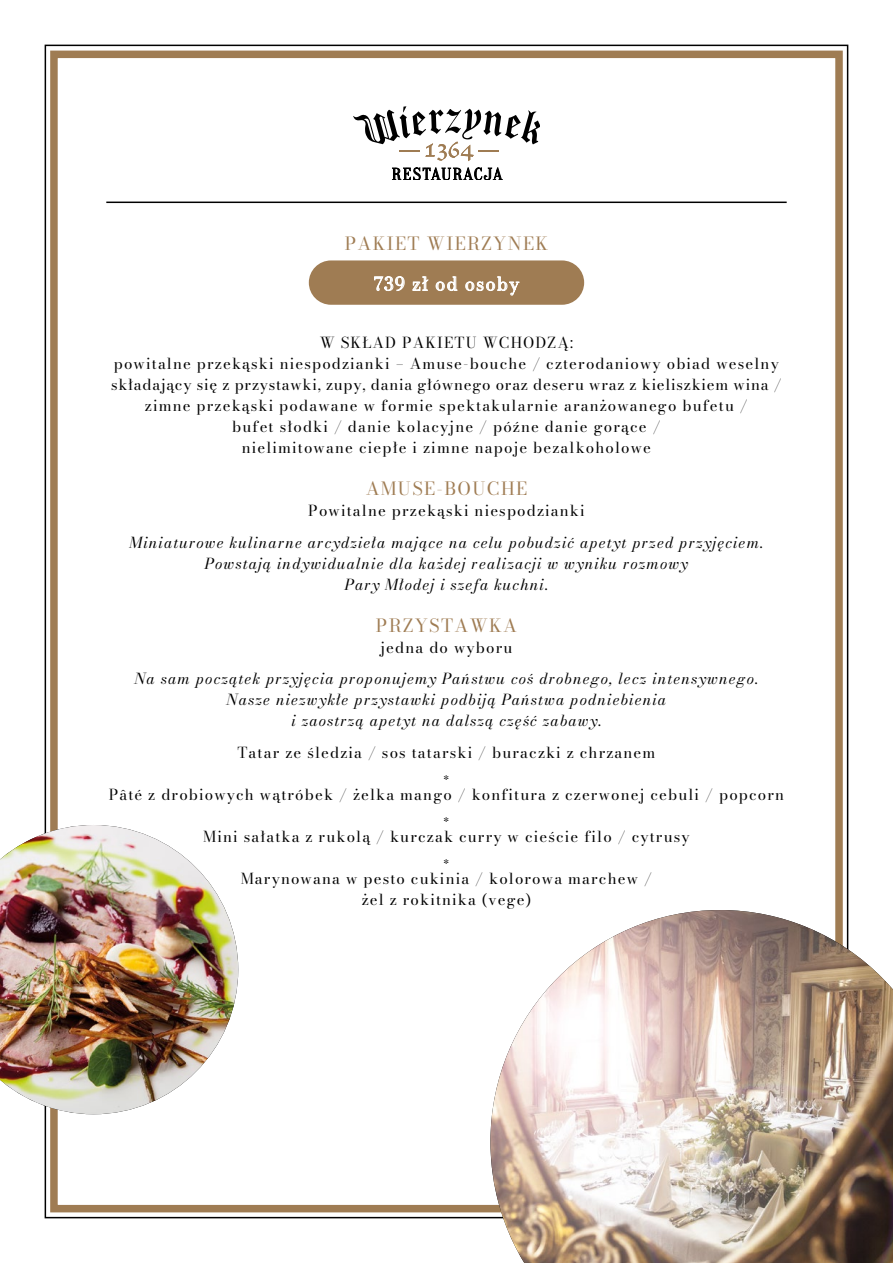
<style>
.page{position:relative;width:893px;height:1263px;background:#fff}
.page>*{position:absolute;margin:0;border:0;box-sizing:border-box;transform-origin:0 0}
.t1{font:18px "Bodoni Moda";letter-spacing:.075em;color:#9f7c53}
.t2{font:18px "Bodoni Moda";letter-spacing:.075em;color:#fff}
.t3{font:15px/21px "Bodoni Moda";letter-spacing:.075em;color:#000;text-align:center}
.t4{font:italic 15px/21px "Bodoni Moda";letter-spacing:.075em;color:#000;text-align:center}
.t5{font:9px "Bodoni Moda";color:#000}
</style>
<div class="page">
<div style="left:50px;top:51px;width:793px;height:1161px;border:8px solid #9f7c53"></div>
<div style="left:309px;top:260px;width:275px;height:45px;background:#9f7c53;border-radius:22px"></div>
<hr style="left:106px;top:202px;width:681px;height:1px;background:#000">
<svg style="left:392px;top:168px;width:111px;height:12px"></svg>
<svg style="left:353px;top:106px;width:187px;height:55px"></svg>
<img style="left:490px;top:910px;width:403px;height:353px">
<img style="left:0;top:825px;width:238px;height:289px">
<svg style="left:374px;top:276px;width:31px;height:15px"></svg>
<svg style="left:412px;top:276px;width:17px;height:15px"></svg>
<svg style="left:435px;top:276px;width:23px;height:15px"></svg>
<svg style="left:465px;top:276px;width:55px;height:20px"></svg>
<p class="t1" style="left:345px;top:231px;width:205px">PAKIET WIERZYNEK</p>
<p class="t2" style="left:374px;top:271px;width:147px">739 zł od osoby</p>
<p class="t3" style="left:111px;top:332px;width:672px">W SKŁAD PAKIETU WCHODZĄ:<br>powitalne przekąski niespodzianki – Amuse-bouche / czterodaniowy obiad weselny składający się z przystawki, zupy, dania głównego oraz deseru wraz z kieliszkiem wina / zimne przekąski podawane w formie spektakularnie aranżowanego bufetu /<br>bufet słodki / danie kolacyjne / późne danie gorące /<br>nielimitowane ciepłe i zimne napoje bezalkoholowe</p>
<p class="t1" style="left:366px;top:476px;width:163px">AMUSE-BOUCHE</p>
<p class="t3" style="left:308px;top:500px;width:278px">Powitalne przekąski niespodzianki</p>
<p class="t4" style="left:130px;top:531px;width:635px">Miniaturowe kulinarne arcydzieła mające na celu pobudzić apetyt przed przyjęciem.<br>Powstają indywidualnie dla każdej realizacji w wyniku rozmowy<br>Pary Młodej i szefa kuchni.</p>
<p class="t1" style="left:376px;top:613px;width:143px">PRZYSTAWKA</p>
<p class="t3" style="left:381px;top:636px;width:133px">jedna do wyboru</p>
<p class="t4" style="left:135px;top:668px;width:625px">Na sam początek przyjęcia proponujemy Państwu coś drobnego, lecz intensywnego.<br>Nasze niezwykłe przystawki podbiją Państwa podniebienia<br>i zaostrzą apetyt na dalszą część zabawy.</p>
<p class="t3" style="left:237px;top:741px;width:419px">Tatar ze śledzia / sos tatarski / buraczki z chrzanem</p>
<p class="t5" style="left:444px;top:772px;width:7px">*</p>
<p class="t3" style="left:109px;top:783px;width:677px">Pâté z drobiowych wątróbek / żelka mango / konfitura z czerwonej cebuli / popcorn</p>
<p class="t5" style="left:444px;top:814px;width:7px">*</p>
<p class="t3" style="left:203px;top:825px;width:488px">Mini sałatka z rukolą / kurczak curry w cieście filo / cytrusy</p>
<p class="t5" style="left:444px;top:856px;width:7px">*</p>
<p class="t3" style="left:241px;top:867px;width:413px">Marynowana w pesto cukinia / kolorowa marchew / żel z rokitnika (vege)</p>
</div>
